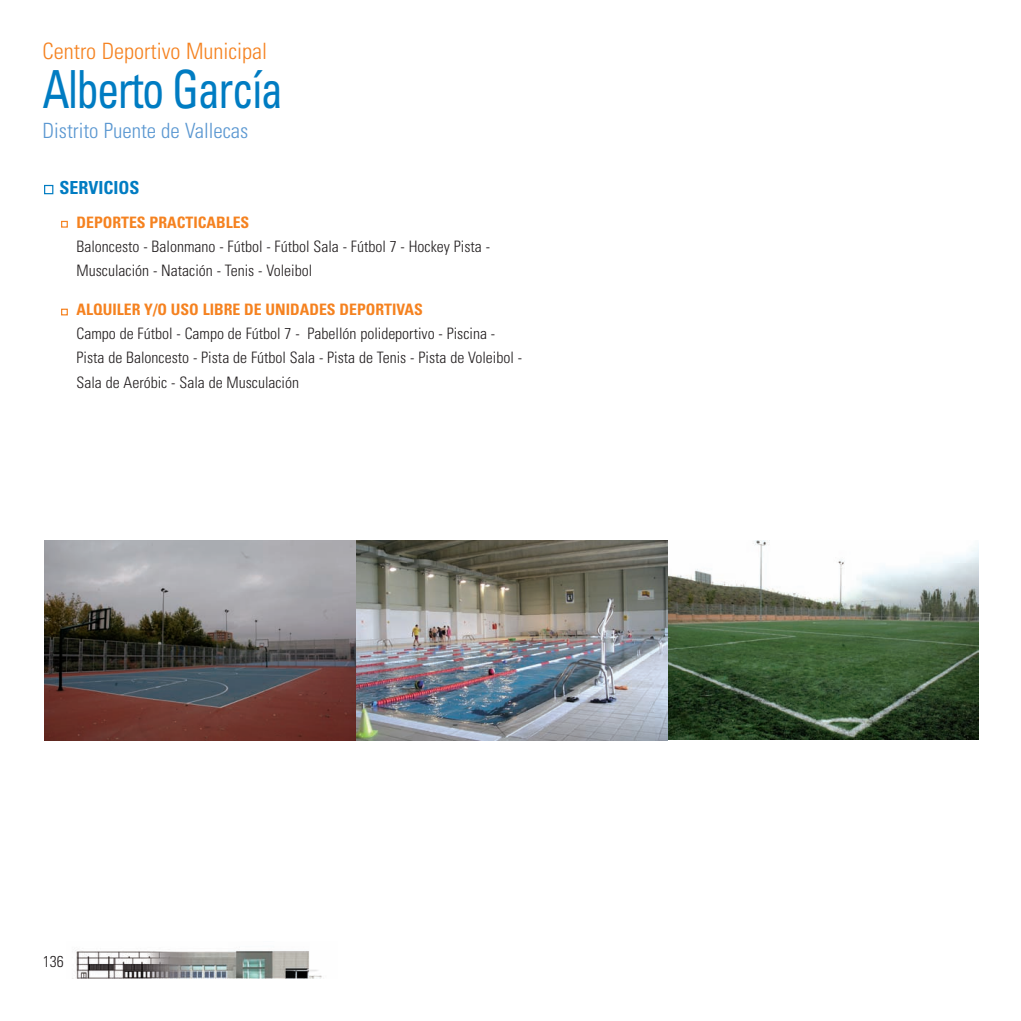
<style>
.page{position:relative;width:1021px;height:1021px;background:#fff}
.page>*{position:absolute;margin:0;border:0;box-sizing:border-box;transform-origin:0 0}
.t1{font:condensed 52.5px "Univers";letter-spacing:-.035em;color:#007cc2;scale:.85 1}
.t2{font:300 condensed 22.5px "Univers";color:#f58220}
.t3{font:300 condensed 21px "Univers";color:#5a97d1}
.t4{font:700 condensed 18px "Univers";color:#007cc2}
.t5{font:300 condensed 15.75px/24px "Univers";color:#231f20}
.t6{font:700 condensed 15.75px "Univers";color:#f58220}
</style>
<div class="page">
<div style="left:61px;top:308px;width:7px;height:7px;border:1px solid #f58220"></div>
<div style="left:61px;top:221px;width:7px;height:7px;border:1px solid #f58220"></div>
<div style="left:44px;top:185px;width:9px;height:9px;border:1px solid #007cc2"></div>
<img style="left:75px;top:950px;width:247px;height:28px">
<img style="left:667px;top:540px;width:311px;height:200px">
<img style="left:356px;top:540px;width:311px;height:200px">
<svg style="left:44px;top:540px;width:312px;height:200px;background:#756867"></svg>
<h2 class="t2" style="left:43px;top:43px;width:226px">Centro Deportivo Municipal</h2>
<h1 class="t1" style="left:43px;top:71px;width:284px">Alberto García</h1>
<h3 class="t3" style="left:43px;top:123px;width:207px">Distrito Puente de Vallecas</h3>
<p class="t4" style="left:60px;top:181px;width:82px">SERVICIOS</p>
<p class="t6" style="left:77px;top:216px;width:174px">DEPORTES PRACTICABLES</p>
<p class="t5" style="left:77px;top:235px;width:415px">Baloncesto - Balonmano - Fútbol - Fútbol Sala - Fútbol 7 - Hockey Pista -<br>Musculación - Natación - Tenis - Voleibol</p>
<p class="t6" style="left:77px;top:304px;width:348px">ALQUILER Y/O USO LIBRE DE UNIDADES DEPORTIVAS</p>
<p class="t5" style="left:77px;top:323px;width:447px">Campo de Fútbol - Campo de Fútbol 7 - Pabellón polideportivo - Piscina -<br>Pista de Baloncesto - Pista de Fútbol Sala - Pista de Tenis - Pista de Voleibol -<br>Sala de Aeróbic - Sala de Musculación</p>
<p class="t5" style="left:43px;top:950px;width:22px">136</p>
</div>
